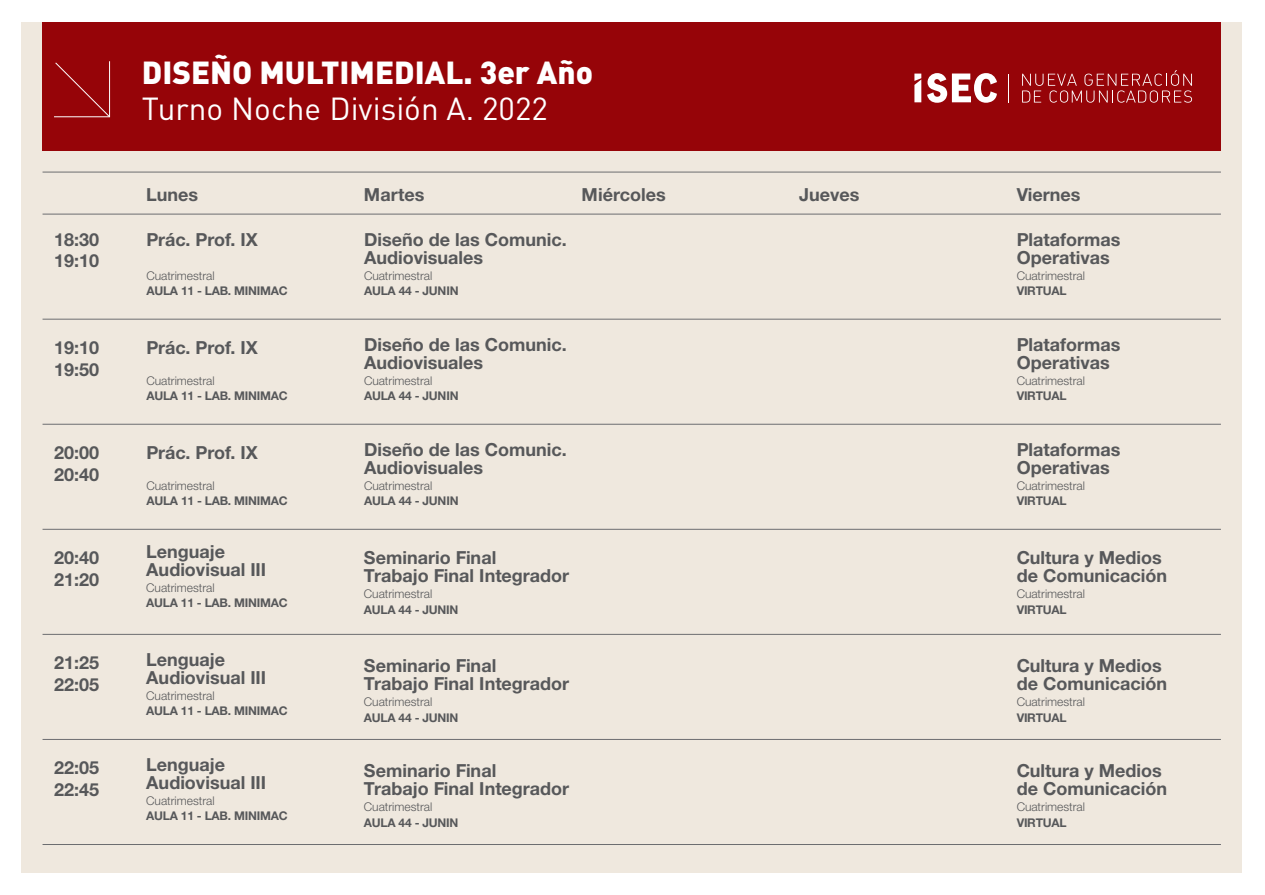
<style>
.page{position:relative;width:1265px;height:895px;background:#fff}
.page>*{position:absolute;margin:0;border:0;box-sizing:border-box;transform-origin:0 0}
.t1{font:900 31.5px "DIN Pro";color:#fff}
.t2{font:31.5px "DIN Pro";color:#fff}
.t3{font:700 18px/18px "Helvetica Neue LT Std";color:#57585a}
.t4{font:300 12px "Helvetica Neue LT Std";color:#57585a}
.t5{font:700 12px "Helvetica Neue LT Std";letter-spacing:-.02em;color:#57585a}
</style>
<div class="page">
<div style="left:21px;top:22px;width:1221px;height:850px;background:#efe8de"></div>
<div style="left:43px;top:22px;width:1177px;height:129px;background:#960408"></div>
<svg style="left:1022px;top:70px;width:169px;height:33px"></svg>
<svg style="left:927px;top:73px;width:70px;height:30px"></svg>
<svg style="left:914px;top:74px;width:7px;height:28px"></svg>
<hr style="left:43px;top:172px;width:1177px;height:1px;background:#6c6d70">
<hr style="left:43px;top:214px;width:1177px;height:1px;background:#6c6d70">
<hr style="left:43px;top:319px;width:1177px;height:1px;background:#6c6d70">
<hr style="left:43px;top:424px;width:1177px;height:1px;background:#6c6d70">
<hr style="left:43px;top:529px;width:1177px;height:1px;background:#6c6d70">
<hr style="left:43px;top:634px;width:1177px;height:1px;background:#6c6d70">
<hr style="left:43px;top:739px;width:1177px;height:1px;background:#6c6d70">
<hr style="left:43px;top:844px;width:1177px;height:1px;background:#6c6d70">
<svg style="left:54px;top:61px;width:57px;height:57px"></svg>
<h1 class="t1" style="left:142px;top:51px;width:452px">DISEÑO MULTIMEDIAL. 3er Año</h1>
<h1 class="t2" style="left:142px;top:87px;width:407px">Turno Noche División A. 2022</h1>
<p class="t3" style="left:146px;top:185px;width:53px">Lunes</p>
<p class="t3" style="left:364px;top:185px;width:62px">Martes</p>
<p class="t3" style="left:581px;top:185px;width:86px">Miércoles</p>
<p class="t3" style="left:799px;top:185px;width:62px">Jueves</p>
<p class="t3" style="left:1016px;top:185px;width:65px">Viernes</p>
<p class="t3" style="left:54px;top:228px;width:47px;line-height:21.6px">18:30<br>19:10</p>
<p class="t3" style="left:146px;top:230px;width:113px">Prác. Prof. IX</p>
<p class="t4" style="left:146px;top:268px;width:70px">Cuatrimestral</p>
<p class="t5" style="left:146px;top:283px;width:143px">AULA 11 - LAB. MINIMAC</p>
<p class="t3" style="left:364px;top:230px;width:204px">Diseño de las Comunic.<br>Audiovisuales</p>
<p class="t4" style="left:364px;top:268px;width:70px">Cuatrimestral</p>
<p class="t5" style="left:364px;top:283px;width:96px">AULA 44 - JUNIN</p>
<p class="t3" style="left:1016px;top:230px;width:105px">Plataformas<br>Operativas</p>
<p class="t4" style="left:1016px;top:268px;width:70px">Cuatrimestral</p>
<p class="t5" style="left:1016px;top:283px;width:51px">VIRTUAL</p>
<p class="t3" style="left:54px;top:336px;width:47px;line-height:21.6px">19:10<br>19:50</p>
<p class="t3" style="left:146px;top:338px;width:113px">Prác. Prof. IX</p>
<p class="t4" style="left:146px;top:373px;width:70px">Cuatrimestral</p>
<p class="t5" style="left:146px;top:388px;width:143px">AULA 11 - LAB. MINIMAC</p>
<p class="t3" style="left:364px;top:335px;width:204px">Diseño de las Comunic.<br>Audiovisuales</p>
<p class="t4" style="left:364px;top:373px;width:70px">Cuatrimestral</p>
<p class="t5" style="left:364px;top:388px;width:96px">AULA 44 - JUNIN</p>
<p class="t3" style="left:1016px;top:335px;width:105px">Plataformas<br>Operativas</p>
<p class="t4" style="left:1016px;top:373px;width:70px">Cuatrimestral</p>
<p class="t5" style="left:1016px;top:388px;width:51px">VIRTUAL</p>
<p class="t3" style="left:54px;top:441px;width:47px;line-height:21.6px">20:00<br>20:40</p>
<p class="t3" style="left:54px;top:546px;width:47px;line-height:21.6px">20:40<br>21:20</p>
<p class="t3" style="left:146px;top:443px;width:113px">Prác. Prof. IX</p>
<p class="t4" style="left:146px;top:478px;width:70px">Cuatrimestral</p>
<p class="t5" style="left:146px;top:493px;width:143px">AULA 11 - LAB. MINIMAC</p>
<p class="t3" style="left:146px;top:542px;width:121px">Lenguaje<br>Audiovisual III</p>
<p class="t4" style="left:146px;top:580px;width:70px">Cuatrimestral</p>
<p class="t5" style="left:146px;top:595px;width:143px">AULA 11 - LAB. MINIMAC</p>
<p class="t3" style="left:364px;top:440px;width:204px">Diseño de las Comunic.<br>Audiovisuales</p>
<p class="t4" style="left:364px;top:478px;width:70px">Cuatrimestral</p>
<p class="t5" style="left:364px;top:493px;width:96px">AULA 44 - JUNIN</p>
<p class="t3" style="left:364px;top:548px;width:207px">Seminario Final<br>Trabajo Final Integrador</p>
<p class="t4" style="left:364px;top:586px;width:70px">Cuatrimestral</p>
<p class="t5" style="left:364px;top:601px;width:96px">AULA 44 - JUNIN</p>
<p class="t3" style="left:1016px;top:440px;width:105px">Plataformas<br>Operativas</p>
<p class="t4" style="left:1016px;top:478px;width:70px">Cuatrimestral</p>
<p class="t5" style="left:1016px;top:493px;width:51px">VIRTUAL</p>
<p class="t3" style="left:1016px;top:548px;width:152px">Cultura y Medios de Comunicación</p>
<p class="t4" style="left:1016px;top:586px;width:70px">Cuatrimestral</p>
<p class="t5" style="left:1016px;top:601px;width:51px">VIRTUAL</p>
<p class="t3" style="left:54px;top:651px;width:47px;line-height:21.6px">21:25<br>22:05</p>
<p class="t3" style="left:146px;top:650px;width:121px">Lenguaje<br>Audiovisual III</p>
<p class="t4" style="left:146px;top:688px;width:70px">Cuatrimestral</p>
<p class="t5" style="left:146px;top:703px;width:143px">AULA 11 - LAB. MINIMAC</p>
<p class="t3" style="left:364px;top:656px;width:207px">Seminario Final<br>Trabajo Final Integrador</p>
<p class="t4" style="left:364px;top:694px;width:70px">Cuatrimestral</p>
<p class="t5" style="left:364px;top:709px;width:96px">AULA 44 - JUNIN</p>
<p class="t3" style="left:1016px;top:656px;width:152px">Cultura y Medios de Comunicación</p>
<p class="t4" style="left:1016px;top:694px;width:70px">Cuatrimestral</p>
<p class="t5" style="left:1016px;top:709px;width:51px">VIRTUAL</p>
<p class="t3" style="left:54px;top:756px;width:47px;line-height:21.6px">22:05<br>22:45</p>
<p class="t3" style="left:146px;top:755px;width:121px">Lenguaje<br>Audiovisual III</p>
<p class="t4" style="left:146px;top:793px;width:70px">Cuatrimestral</p>
<p class="t5" style="left:146px;top:808px;width:143px">AULA 11 - LAB. MINIMAC</p>
<p class="t3" style="left:364px;top:761px;width:207px">Seminario Final<br>Trabajo Final Integrador</p>
<p class="t4" style="left:364px;top:799px;width:70px">Cuatrimestral</p>
<p class="t5" style="left:364px;top:814px;width:96px">AULA 44 - JUNIN</p>
<p class="t3" style="left:1016px;top:761px;width:152px">Cultura y Medios de Comunicación</p>
<p class="t4" style="left:1016px;top:799px;width:70px">Cuatrimestral</p>
<p class="t5" style="left:1016px;top:814px;width:51px">VIRTUAL</p>
</div>
